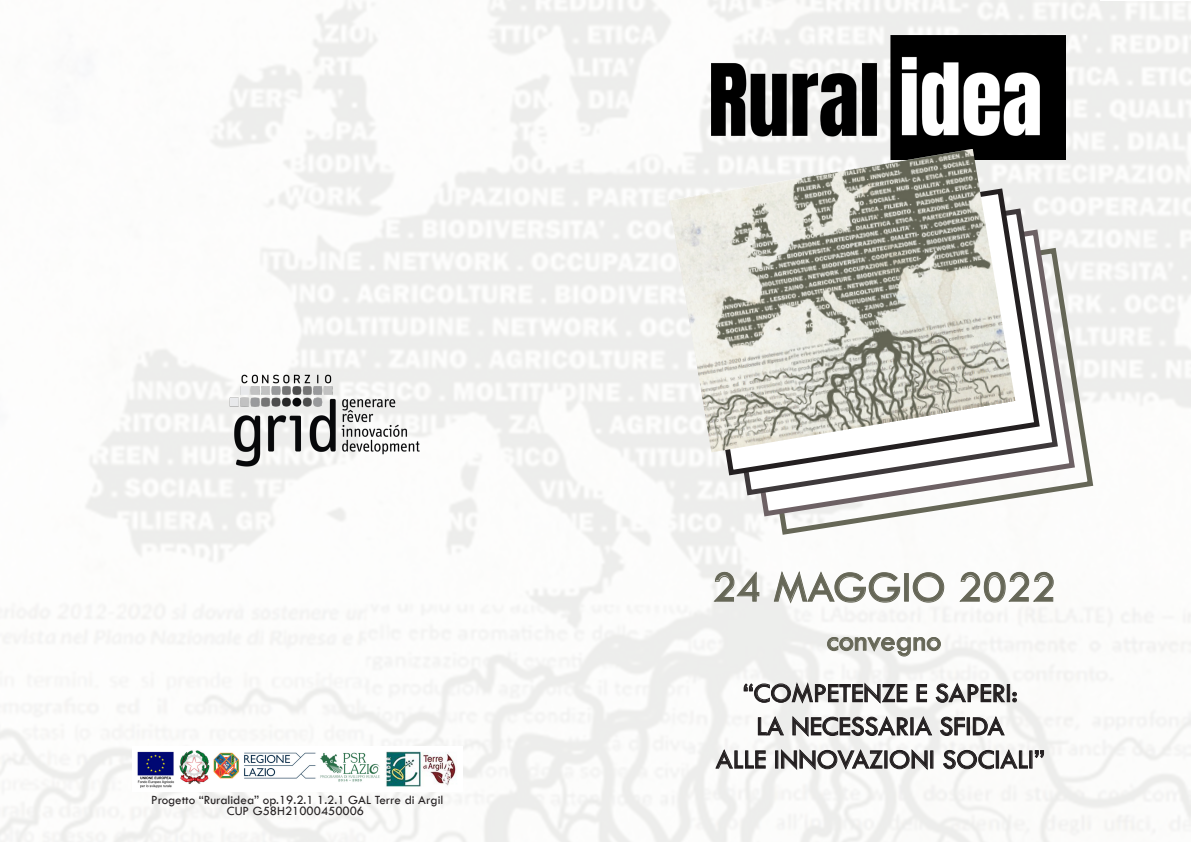
<style>
.page{position:relative;width:1191px;height:842px;background:#fff}
.page>*{position:absolute;margin:0;border:0;box-sizing:border-box;transform-origin:0 0}
.t1{font:44.4px "Tw Cen";color:#666757}
.t2{font:30.7px "Tw Cen";color:#666757}
.t3{font:27.7px/33.2px "Tw Cen";color:#231f20;text-align:center}
.t4{font:13px/11.4px "Tw Cen";color:#231f20;text-align:center}
</style>
<div class="page">
<img style="left:0;top:0;width:1191px;height:842px">
<img style="left:711px;top:36px;width:354px;height:123px">
<svg style="left:743px;top:682px;width:164px;height:22px"></svg>
<svg style="left:916px;top:684px;width:11px;height:18px"></svg>
<svg style="left:935px;top:683px;width:70px;height:20px"></svg>
<div style="left:1007px;top:684px;width:3px;height:18px;border:1px solid #231f20"></div>
<svg style="left:1012px;top:692px;width:5px;height:10px"></svg>
<svg style="left:758px;top:716px;width:26px;height:20px"></svg>
<svg style="left:792px;top:716px;width:116px;height:21px"></svg>
<svg style="left:914px;top:716px;width:18px;height:20px"></svg>
<svg style="left:939px;top:716px;width:65px;height:20px"></svg>
<svg style="left:715px;top:749px;width:50px;height:20px"></svg>
<div style="left:775px;top:751px;width:3px;height:17px;border:1px solid #231f20"></div>
<svg style="left:781px;top:749px;width:102px;height:21px"></svg>
<div style="left:884px;top:751px;width:3px;height:17px;border:1px solid #231f20"></div>
<svg style="left:889px;top:749px;width:38px;height:21px"></svg>
<div style="left:930px;top:751px;width:3px;height:17px;border:1px solid #231f20"></div>
<svg style="left:943px;top:749px;width:85px;height:20px"></svg>
<div style="left:1029px;top:751px;width:3px;height:17px;border:1px solid #231f20"></div>
<svg style="left:1034px;top:750px;width:10px;height:8px"></svg>
<svg style="left:712px;top:570px;width:48px;height:33px"></svg>
<svg style="left:773px;top:569px;width:127px;height:36px"></svg>
<div style="left:904px;top:573px;width:5px;height:29px;border:1px solid #666757"></div>
<svg style="left:912px;top:572px;width:32px;height:31px"></svg>
<svg style="left:958px;top:572px;width:96px;height:31px"></svg>
<svg style="left:826px;top:636px;width:115px;height:21px"></svg>
<svg style="left:742px;top:245px;width:354px;height:293px"></svg>
<svg style="left:724px;top:227px;width:353px;height:292px"></svg>
<svg style="left:707px;top:206px;width:353px;height:292px"></svg>
<svg style="left:689px;top:186px;width:353px;height:292px"></svg>
<img style="left:669px;top:149px;width:346px;height:303px">
<img style="left:132px;top:746px;width:330px;height:46px">
<img style="left:230px;top:373px;width:192px;height:97px">
<p class="t4" style="left:151px;top:794px;width:294px">Progetto “Ruralidea” op.19.2.1 1.2.1 GAL Terre di Argil<br>CUP G58H21000450006</p>
<h1 class="t1" style="left:712px;top:560px;width:345px">24 MAGGIO 2022</h1>
<h2 class="t2" style="left:827px;top:622px;width:116px">convegno</h2>
<h3 class="t3" style="left:716px;top:676px;width:330px">“COMPETENZE E SAPERI:<br>LA NECESSARIA SFIDA<br>ALLE INNOVAZIONI SOCIALI”</h3>
</div>
